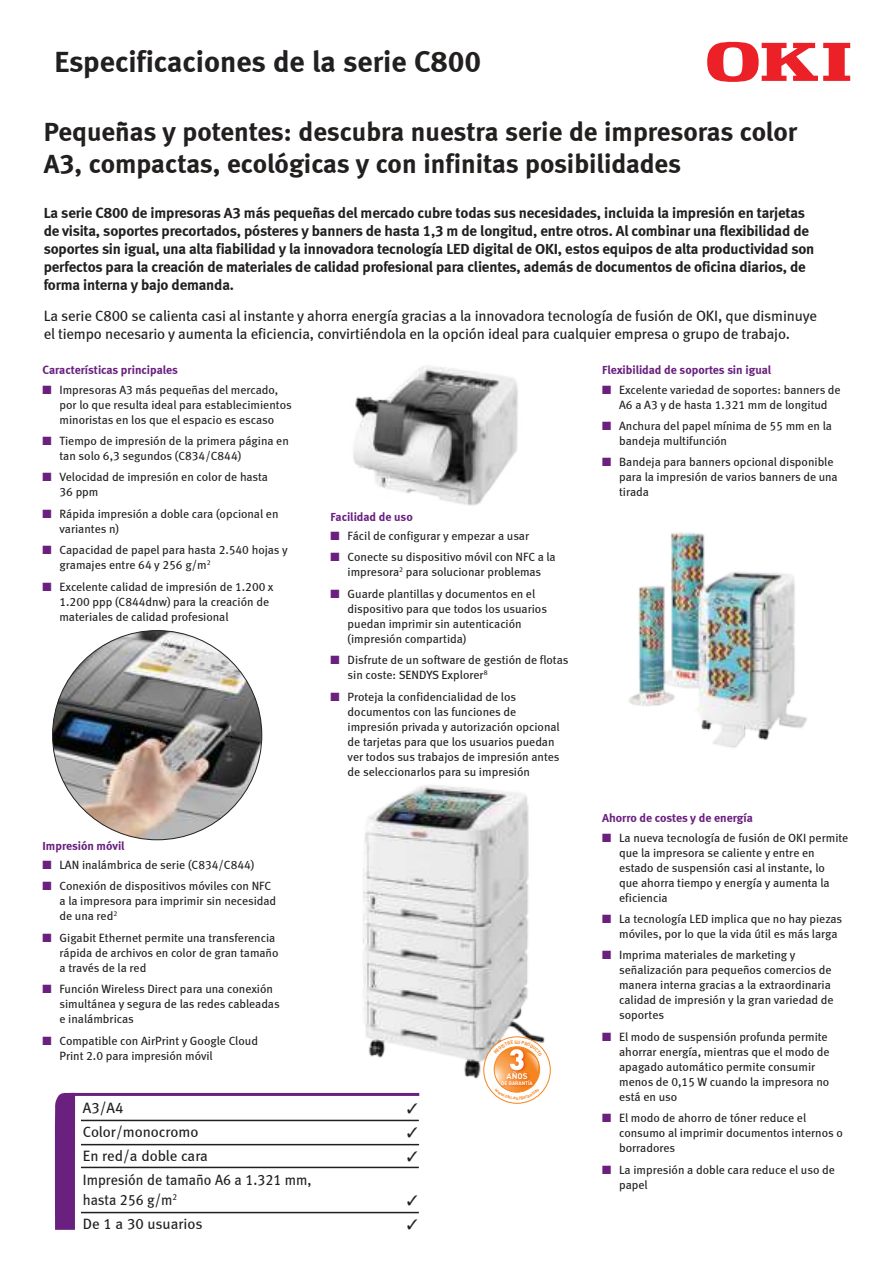
<style>
.page{position:relative;width:893px;height:1263px;background:#fff}
.page>*{position:absolute;margin:0;border:0;box-sizing:border-box;transform-origin:0 0}
.t1{font:30px "Meta Bold LF";color:#221f1f}
.t2{font:27px/32.4px "Meta Bold LF";color:#221f1f}
.t3{font:15px/18px "Meta Bold LF";letter-spacing:-.01em;color:#221f1f}
.t4{font:15px/18px "Meta Book LF";letter-spacing:-.01em;color:#221f1f}
.t5{font:15px/19.5px "Meta Book LF";letter-spacing:-.01em;color:#221f1f;scale:.95 1}
.t6{font:12px/15px "Meta Book LF";color:#221f1f}
.t7{font:12px "Meta Bold LF";color:#69207e}
.t8{font:700 8.25px "DIN Pro";color:#fff}
.t9{font:700 4.95px "DIN Pro";color:#fff}
.s1{color:#69207e}
</style>
<div class="page">
<svg style="left:707px;top:42px;width:143px;height:40px"></svg>
<svg style="left:54px;top:1092px;width:21px;height:138px;background:#722e86"></svg>
<hr style="left:64px;top:1093px;width:355px;height:3px;background:#69207e">
<hr style="left:81px;top:1120px;width:338px;height:1px;background:#221f1f">
<hr style="left:81px;top:1144px;width:338px;height:1px;background:#221f1f">
<hr style="left:81px;top:1167px;width:338px;height:1px;background:#221f1f">
<hr style="left:81px;top:1212px;width:338px;height:1px;background:#221f1f">
<img style="left:336px;top:785px;width:203px;height:311px">
<img style="left:53px;top:630px;width:209px;height:210px;border-radius:105px">
<img style="left:628px;top:532px;width:179px;height:216px">
<img style="left:345px;top:332px;width:189px;height:189px;border-radius:94px">
<svg style="left:483px;top:1036px;width:68px;height:68px"></svg>
<h1 class="t1" style="left:54px;top:44px;width:428px">Especificaciones de la serie C800</h1>
<h2 class="t2" style="left:44px;top:115px;width:755px">Pequeñas y potentes: descubra nuestra serie de impresoras color<br>A3, compactas, ecológicas y con infinitas posibilidades</h2>
<p class="t3" style="left:44px;top:203px;width:772px">La serie C800 de impresoras A3 más pequeñas del mercado cubre todas sus necesidades, incluida la impresión en tarjetas de visita, soportes precortados, pósteres y banners de hasta 1,3 m de longitud, entre otros. Al combinar una flexibilidad de soportes sin igual, una alta fiabilidad y la innovadora tecnología LED digital de OKI, estos equipos de alta productividad son perfectos para la creación de materiales de calidad profesional para clientes, además de documentos de oficina diarios, de forma interna y bajo demanda.</p>
<p class="t4" style="left:44px;top:307px;width:775px">La serie C800 se calienta casi al instante y ahorra energía gracias a la innovadora tecnología de fusión de OKI, que disminuye el tiempo necesario y aumenta la eficiencia, convirtiéndola en la opción ideal para cualquier empresa o grupo de trabajo.</p>
<p class="t7" style="left:43px;top:363px;width:137px">Características principales</p>
<p class="t6" style="left:60px;top:383px;width:234px;text-indent:-17px"><span class="s1">■</span> Impresoras A3 más pequeñas del mercado, por lo que resulta ideal para establecimientos minoristas en los que el espacio es escaso</p>
<p class="t6" style="left:60px;top:434px;width:231px;text-indent:-17px"><span class="s1">■</span> Tiempo de impresión de la primera página en tan solo 6,3 segundos (C834/C844)</p>
<p class="t6" style="left:60px;top:470px;width:210px;text-indent:-17px"><span class="s1">■</span> Velocidad de impresión en color de hasta<br>36 ppm</p>
<p class="t6" style="left:60px;top:507px;width:220px;text-indent:-17px"><span class="s1">■</span> Rápida impresión a doble cara (opcional en variantes n)</p>
<p class="t6" style="left:60px;top:543px;width:230px;text-indent:-17px"><span class="s1">■</span> Capacidad de papel para hasta 2.540 hojas y gramajes entre 64 y 256 g/m<sup>2</sup></p>
<p class="t6" style="left:60px;top:580px;width:216px;text-indent:-17px"><span class="s1">■</span> Excelente calidad de impresión de 1.200 x<br>1.200 ppp (C844dnw) para la creación de materiales de calidad profesional</p>
<p class="t7" style="left:602px;top:363px;width:171px">Flexibilidad de soportes sin igual</p>
<p class="t6" style="left:602px;top:383px;width:240px;text-align:center"><span class="s1">■</span> Excelente variedad de soportes: banners de<br>A6 a A3 y de hasta 1.321 mm de longitud</p>
<p class="t6" style="left:619px;top:419px;width:214px;text-indent:-17px"><span class="s1">■</span> Anchura del papel mínima de 55 mm en la bandeja multifunción</p>
<p class="t6" style="left:619px;top:455px;width:220px;text-indent:-17px"><span class="s1">■</span> Bandeja para banners opcional disponible para la impresión de varios banners de una tirada</p>
<p class="t7" style="left:331px;top:510px;width:84px">Facilidad de uso</p>
<p class="t6" style="left:331px;top:529px;width:200px"><span class="s1">■</span> Fácil de configurar y empezar a usar</p>
<p class="t6" style="left:331px;top:550px;width:227px;text-align:center"><span class="s1">■</span> Conecte su dispositivo móvil con NFC a la impresora<sup>2</sup> para solucionar problemas</p>
<p class="t6" style="left:348px;top:587px;width:201px;text-indent:-17px"><span class="s1">■</span> Guarde plantillas y documentos en el dispositivo para que todos los usuarios puedan imprimir sin autenticación (impresión compartida)</p>
<p class="t6" style="left:348px;top:653px;width:222px;text-indent:-17px"><span class="s1">■</span> Disfrute de un software de gestión de flotas sin coste: SENDYS Explorer<sup>8</sup></p>
<p class="t6" style="left:348px;top:690px;width:214px;text-indent:-17px"><span class="s1">■</span> Proteja la confidencialidad de los documentos con las funciones de impresión privada y autorización opcional de tarjetas para que los usuarios puedan ver todos sus trabajos de impresión antes de seleccionarlos para su impresión</p>
<p class="t7" style="left:43px;top:839px;width:84px">Impresión móvil</p>
<p class="t6" style="left:43px;top:858px;width:213px"><span class="s1">■</span> LAN inalámbrica de serie (C834/C844)</p>
<p class="t6" style="left:60px;top:879px;width:218px;text-indent:-17px"><span class="s1">■</span> Conexión de dispositivos móviles con NFC a la impresora para imprimir sin necesidad de una red<sup>2</sup></p>
<p class="t6" style="left:60px;top:931px;width:221px;text-indent:-17px"><span class="s1">■</span> Gigabit Ethernet permite una transferencia rápida de archivos en color de gran tamaño a través de la red</p>
<p class="t6" style="left:60px;top:982px;width:222px;text-indent:-17px"><span class="s1">■</span> Función Wireless Direct para una conexión simultánea y segura de las redes cableadas e inalámbricas</p>
<p class="t6" style="left:60px;top:1034px;width:200px;text-indent:-17px"><span class="s1">■</span> Compatible con AirPrint y Google Cloud<br>Print 2.0 para impresión móvil</p>
<p class="t4" style="left:83px;top:1100px;width:42px">A3/A4</p>
<p class="t4" style="left:83px;top:1124px;width:117px">Color/monocromo</p>
<p class="t4" style="left:83px;top:1148px;width:127px">En red/a doble cara</p>
<p class="t5" style="left:83px;top:1171px;width:242px">Impresión de tamaño A6 a 1.321 mm, hasta 256 g/m<sup>2</sup></p>
<p class="t4" style="left:83px;top:1215px;width:121px">De 1 a 30 usuarios</p>
<p class="t8" style="left:506px;top:1071px;width:23px">AÑOS</p>
<p class="t9" style="left:501px;top:1080px;width:33px">DE GARANTÍA</p>
<p class="t7" style="left:602px;top:811px;width:152px">Ahorro de costes y de energía</p>
<p class="t6" style="left:619px;top:831px;width:231px;text-indent:-17px"><span class="s1">■</span> La nueva tecnología de fusión de OKI permite que la impresora se caliente y entre en estado de suspensión casi al instante, lo<br>que ahorra tiempo y energía y aumenta la eficiencia</p>
<p class="t6" style="left:619px;top:912px;width:225px;text-indent:-17px"><span class="s1">■</span> La tecnología LED implica que no hay piezas móviles, por lo que la vida útil es más larga</p>
<p class="t6" style="left:619px;top:948px;width:216px;text-indent:-17px"><span class="s1">■</span> Imprima materiales de marketing y señalización para pequeños comercios de manera interna gracias a la extraordinaria calidad de impresión y la gran variedad de soportes</p>
<p class="t6" style="left:619px;top:1030px;width:212px;text-indent:-17px"><span class="s1">■</span> El modo de suspensión profunda permite ahorrar energía, mientras que el modo de apagado automático permite consumir menos de 0,15 W cuando la impresora no está en uso</p>
<p class="t6" style="left:619px;top:1111px;width:225px;text-indent:-17px"><span class="s1">■</span> El modo de ahorro de tóner reduce el consumo al imprimir documentos internos o borradores</p>
<p class="t6" style="left:619px;top:1163px;width:217px;text-indent:-17px"><span class="s1">■</span> La impresión a doble cara reduce el uso de papel</p>
</div>
